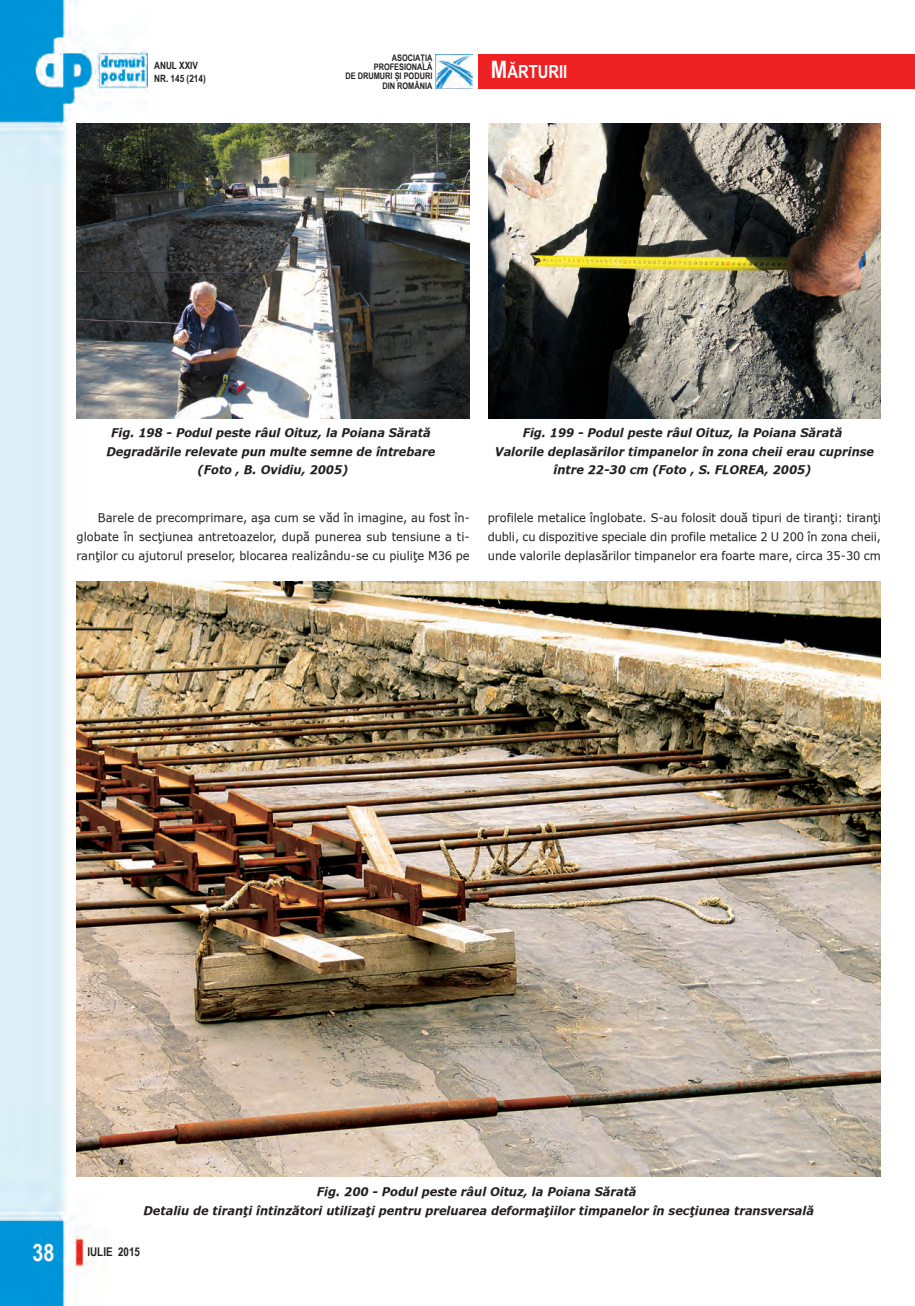
<style>
.page{position:relative;width:915px;height:1306px;background:#fff}
.page>*{position:absolute;margin:0;border:0;box-sizing:border-box;transform-origin:0 0}
.t1{font:700 24px "Arial Narrow";color:#fff}
.t2{font:700 18px "Arial Narrow";color:#fff}
.t3{font:italic 700 12px/18.6px "Verdana Rom";color:#231f20;text-align:center;scale:.95 1}
.t4{font:12px/18.6px "Verdana Rom";color:#231f20;text-align:justify;scale:.95 1}
.t5{font:700 12px "Arial Narrow";color:#231f20}
.t6{font:700 10.05px/13.4px "Arial Narrow";color:#231f20}
.t7{font:700 9px/9.1px "Arial Narrow";color:#231f20;text-align:right}
.s1{font-size:24px}
</style>
<div class="page">
<img style="left:0;top:0;width:147px;height:1305px">
<div style="left:478px;top:55px;width:436px;height:34px;background:#ee2123"></div>
<img style="left:435px;top:55px;width:37px;height:34px">
<img style="left:77px;top:123px;width:392px;height:295px">
<img style="left:488px;top:123px;width:392px;height:295px">
<img style="left:77px;top:581px;width:803px;height:595px">
<p class="t6" style="left:154px;top:58px;width:53px">ANUL XXIV<br>NR. 145 (214)</p>
<p class="t7" style="left:345px;top:53px;width:88px">ASOCIAȚIA<br>PROFESIONALĂ<br>DE DRUMURI ȘI PODURI<br>DIN ROMÂNIA</p>
<h2 class="t2" style="left:491px;top:61px;width:78px"><span class="s1">M</span>ĂRtURII</h2>
<p class="t3" style="left:106px;top:423px;width:348px">Fig. 198 - Podul peste râul Oituz, la Poiana Sărată<br>Degradările relevate pun multe semne de întrebare (Foto , B. Ovidiu, 2005)</p>
<p class="t3" style="left:495px;top:423px;width:400px">Fig. 199 - Podul peste râul Oituz, la Poiana Sărată<br>Valorile deplasărilor timpanelor în zona cheii erau cuprinse între 22-30 cm (Foto , S. FLOREA, 2005)</p>
<p class="t4" style="left:77px;top:508px;width:415px;text-indent:21px">Barele de precomprimare, aşa cum se văd în imagine, au fost în&shy;globate în secţiunea antretoazelor, după punerea sub tensiune a ti&shy;ranţilor cu ajutorul preselor, blocarea realizându-se cu piuliţe M36 pe</p>
<p class="t4" style="left:487px;top:508px;width:415px">profilele metalice înglobate. S-au folosit două tipuri de tiranţi: tiranţi dubli, cu dispozitive speciale din profile metalice 2 U 200 în zona cheii, unde valorile deplasărilor timpanelor era foarte mare, circa 35-30 cm</p>
<p class="t3" style="left:143px;top:1181px;width:707px">Fig. 200 - Podul peste râul Oituz, la Poiana Sărată<br>Detaliu de tiranţi întinzători utilizaţi pentru preluarea deformaţiilor timpanelor în secţiunea transversală</p>
<h1 class="t1" style="left:33px;top:1238px;width:23px">38</h1>
<p class="t5" style="left:87px;top:1245px;width:54px">IULIE 2015</p>
</div>
